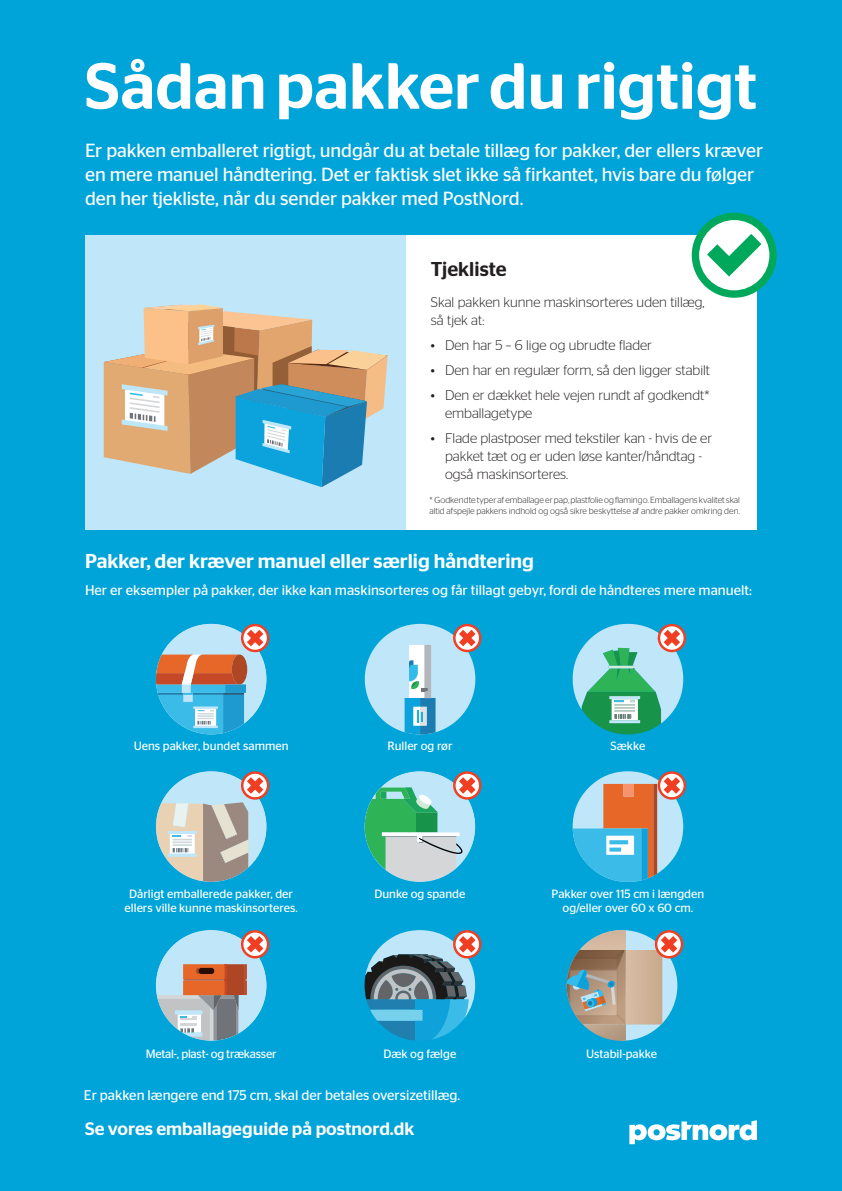
<style>
.page{position:relative;width:842px;height:1191px;background:#00a4d9}
.page>*{position:absolute;margin:0;border:0;box-sizing:border-box;transform-origin:0 0}
.t1{font:500 65px "Stag Sans";color:#fff}
.t2{font:500 20px "Stag Sans";color:#fff}
.t3{font:500 20px "Stag Sans";color:#231f20}
.t4{font:19px/24px "Stag Sans";letter-spacing:-.005em;color:#fff}
.t5{font:500 18px "Stag Sans";color:#fff}
.t6{font:300 14px/18px "Stag Sans";color:#231f20}
.t7{font:14px "Stag Sans";color:#fff}
.t8{font:12px/14px "Stag Sans";color:#fff;text-align:center}
.t9{font:12px "Stag Sans";letter-spacing:-.02em;color:#fff}
.t10{font:300 8.8px/11px "Stag Sans";color:#231f20}
</style>
<div class="page">
<svg style="left:629px;top:1120px;width:128px;height:24px"></svg>
<div style="left:85px;top:235px;width:672px;height:295px;background:#fff"></div>
<div style="left:85px;top:235px;width:320px;height:295px;background:#c0e7f9"></div>
<svg style="left:692px;top:213px;width:85px;height:85px"></svg>
<svg style="left:104px;top:304px;width:284px;height:183px"></svg>
<div style="left:365px;top:624px;width:110px;height:110px;background:#c0e7f9;border-radius:50%"></div>
<svg style="left:405px;top:645px;width:31px;height:89px"></svg>
<svg style="left:365px;top:771px;width:116px;height:110px"></svg>
<svg style="left:156px;top:930px;width:113px;height:110px"></svg>
<svg style="left:573px;top:771px;width:113px;height:111px"></svg>
<svg style="left:453px;top:624px;width:28px;height:28px"></svg>
<svg style="left:365px;top:930px;width:116px;height:110px"></svg>
<svg style="left:156px;top:624px;width:113px;height:110px"></svg>
<svg style="left:573px;top:624px;width:113px;height:110px"></svg>
<svg style="left:156px;top:771px;width:113px;height:111px"></svg>
<svg style="left:567px;top:930px;width:116px;height:110px"></svg>
<h1 class="t1" style="left:85px;top:49px;width:673px">Sådan pakker du rigtigt</h1>
<h3 class="t4" style="left:85px;top:138px;width:680px">Er pakken emballeret rigtigt, undgår du at betale tillæg for pakker, der ellers kræver en mere manuel håndtering. Det er faktisk slet ikke så firkantet, hvis bare du følger den her tjekliste, når du sender pakker med PostNord.</h3>
<h2 class="t3" style="left:431px;top:258px;width:77px">Tjekliste</h2>
<p class="t6" style="left:431px;top:293px;width:275px">Skal pakken kunne maskinsorteres uden tillæg, så tjek at:</p>
<p class="t6" style="left:431px;top:336px;width:223px">• Den har 5 – 6 lige og ubrudte flader</p>
<p class="t6" style="left:431px;top:361px;width:281px">• Den har en regulær form, så den ligger stabilt</p>
<p class="t6" style="left:445px;top:386px;width:266px;text-indent:-14px">• Den er dækket hele vejen rundt af godkendt* emballagetype</p>
<p class="t6" style="left:445px;top:429px;width:269px;text-indent:-14px">• Flade plastposer med tekstiler kan - hvis de er pakket tæt og er uden løse kanter/håndtag - også maskinsorteres.</p>
<p class="t10" style="left:429px;top:494px;width:312px">* Godkendte typer af emballage er pap, plastfolie og flamingo. Emballagens kvalitet skal altid afspejle pakkens indhold og også sikre beskyttelse af andre pakker omkring den.</p>
<h2 class="t2" style="left:85px;top:550px;width:450px">Pakker, der kræver manuel eller særlig håndtering</h2>
<p class="t7" style="left:85px;top:582px;width:668px">Her er eksempler på pakker, der ikke kan maskinsorteres og får tillagt gebyr, fordi de håndteres mere manuelt:</p>
<p class="t8" style="left:134px;top:738px;width:156px">Uens pakker, bundet sammen</p>
<p class="t8" style="left:388px;top:739px;width:67px">Ruller og rør</p>
<p class="t8" style="left:610px;top:739px;width:36px">Sække</p>
<p class="t8" style="left:125px;top:886px;width:175px">Dårligt emballerede pakker, der ellers ville kunne maskinsorteres.</p>
<p class="t8" style="left:374px;top:886px;width:93px">Dunke og spande</p>
<p class="t8" style="left:552px;top:886px;width:154px">Pakker over 115 cm i længden og/eller over 60 x 60 cm.</p>
<p class="t9" style="left:146px;top:1047px;width:132px">Metal-, plast- og trækasser</p>
<p class="t8" style="left:383px;top:1046px;width:74px">Dæk og fælge</p>
<p class="t8" style="left:586px;top:1046px;width:72px">Ustabil-pakke</p>
<p class="t7" style="left:84px;top:1087px;width:378px">Er pakken længere end 175 cm, skal der betales oversizetillæg.</p>
<p class="t5" style="left:85px;top:1118px;width:331px">Se vores emballageguide på postnord.dk</p>
</div>
